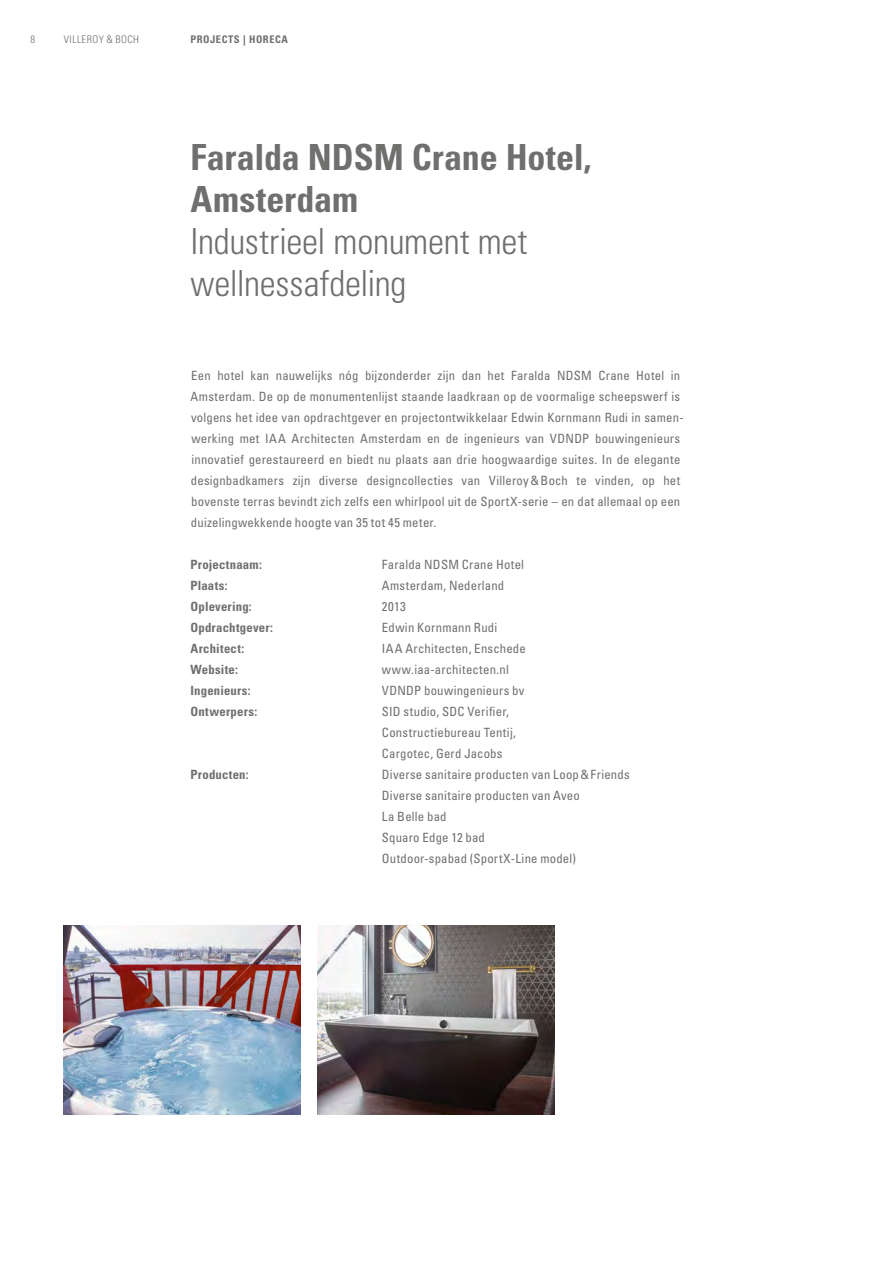
<style>
.page{position:relative;width:893px;height:1263px;background:#fff}
.page>*{position:absolute;margin:0;border:0;box-sizing:border-box;transform-origin:0 0}
.t1{font:300 condensed 36px/42px "Univers LT";letter-spacing:-.005em;color:#6f6f6e}
.t2{font:700 condensed 36px/42px "Univers LT";color:#6f6f6e}
.t3{font:condensed 12.75px/21px "Univers LT";letter-spacing:.015em;color:#6f6f6e}
.t4{font:700 condensed 12.75px "Univers LT";letter-spacing:.015em;color:#6f6f6e}
.t5{font:700 condensed 10.5px "Univers LT";letter-spacing:.05em;color:#6f6f6e}
.t6{font:300 condensed 10.5px "Univers LT";letter-spacing:.05em;color:#6f6f6e}
</style>
<div class="page">
<img style="left:317px;top:925px;width:237px;height:189px">
<img style="left:64px;top:925px;width:236px;height:189px">
<p class="t6" style="left:31px;top:33px;width:6px">8</p>
<p class="t6" style="left:64px;top:33px;width:77px">VILLEROY &amp; BOCH</p>
<p class="t5" style="left:190px;top:32px;width:99px">PROJECTS | HORECA</p>
<h1 class="t2" style="left:190px;top:136px;width:403px">Faralda NDSM Crane Hotel,<br>Amsterdam</h1>
<h1 class="t1" style="left:190px;top:220px;width:338px">Industrieel monument met wellnessafdeling</h1>
<p class="t3" style="left:191px;top:364px;width:495px">Een hotel kan nauwelijks nóg bijzonderder zijn dan het Faralda NDSM Crane Hotel in Amsterdam. De op de monumentenlijst staande laadkraan op de voormalige scheepswerf is volgens het idee van opdrachtgever en projectontwikkelaar Edwin Kornmann Rudi in samen&shy;werking met IAA Architecten Amsterdam en de ingenieurs van VDNDP bouwingenieurs innovatief gerestaureerd en biedt nu plaats aan drie hoogwaardige suites. In de elegante designbadkamers zijn diverse designcollecties van Villeroy&amp;Boch te vinden, op het bovenste terras bevindt zich zelfs een whirlpool uit de SportX-serie – en dat allemaal op een duizelingwekkende hoogte van 35 tot 45 meter.</p>
<p class="t4" style="left:190px;top:556px;width:73px">Projectnaam:</p>
<p class="t3" style="left:382px;top:553px;width:144px">Faralda NDSM Crane Hotel</p>
<p class="t4" style="left:190px;top:577px;width:39px">Plaats:</p>
<p class="t3" style="left:382px;top:574px;width:124px">Amsterdam, Nederland</p>
<p class="t4" style="left:190px;top:598px;width:63px">Oplevering:</p>
<p class="t3" style="left:382px;top:595px;width:25px">2013</p>
<p class="t4" style="left:190px;top:619px;width:84px">Opdrachtgever:</p>
<p class="t3" style="left:382px;top:616px;width:117px">Edwin Kornmann Rudi</p>
<p class="t4" style="left:190px;top:640px;width:55px">Architect:</p>
<p class="t3" style="left:382px;top:637px;width:146px">IAA Architecten, Enschede</p>
<p class="t4" style="left:190px;top:661px;width:49px">Website:</p>
<p class="t3" style="left:382px;top:658px;width:129px">www.iaa-architecten.nl</p>
<p class="t4" style="left:190px;top:682px;width:62px">Ingenieurs:</p>
<p class="t3" style="left:382px;top:679px;width:144px">VDNDP bouwingenieurs bv</p>
<p class="t4" style="left:190px;top:703px;width:68px">Ontwerpers:</p>
<p class="t3" style="left:382px;top:700px;width:136px">SID studio, SDC Verifier,<br>Constructiebureau Tentij,<br>Cargotec, Gerd Jacobs</p>
<p class="t4" style="left:190px;top:766px;width:60px">Producten:</p>
<p class="t3" style="left:382px;top:763px;width:249px">Diverse sanitaire producten van Loop&amp;Friends<br>Diverse sanitaire producten van Aveo<br>La Belle bad<br>Squaro Edge 12 bad<br>Outdoor-spabad (SportX-Line model)</p>
</div>
